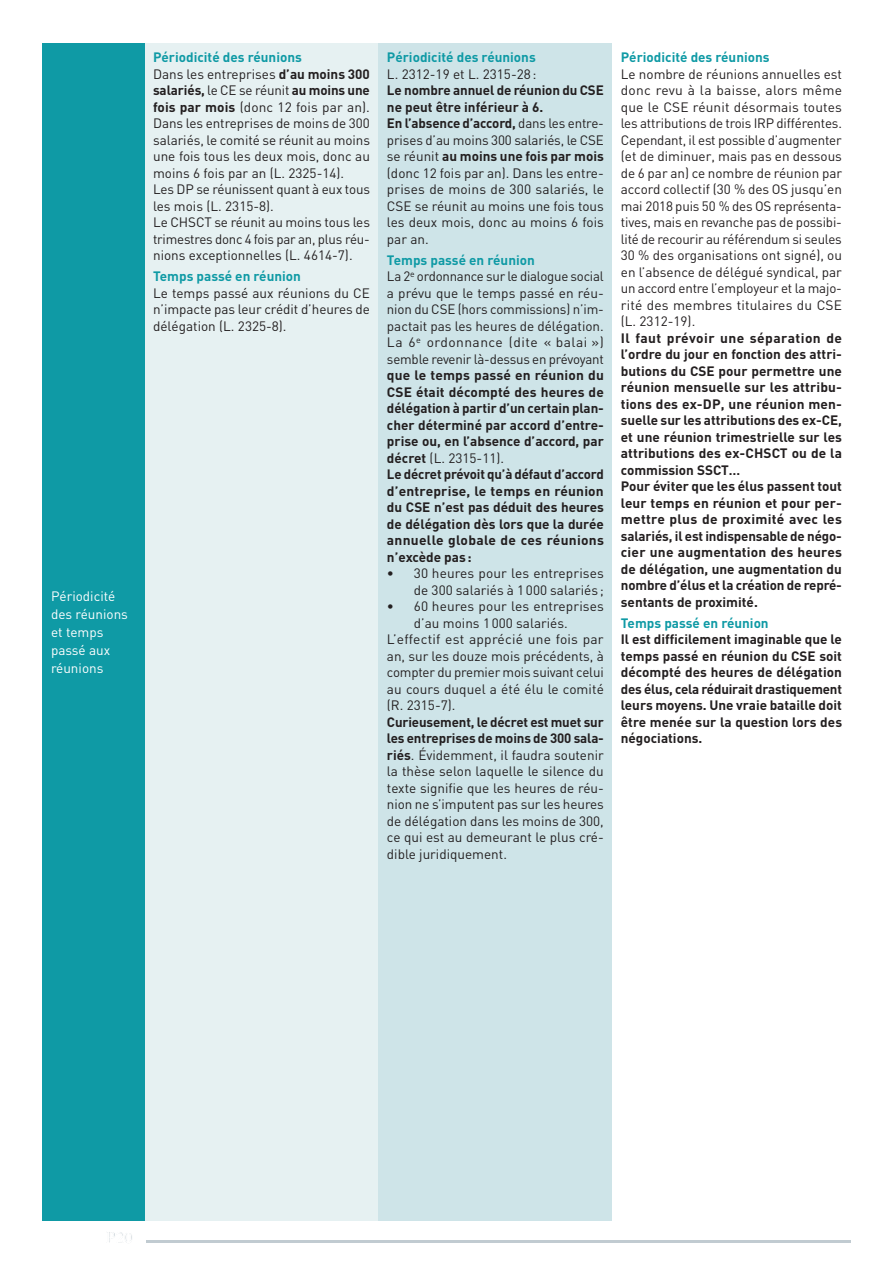
<style>
.page{position:relative;width:893px;height:1263px;background:#fff}
.page>*{position:absolute;margin:0;border:0;box-sizing:border-box;transform-origin:0 0}
.t1{font:17.4px "Minion Pro";color:#c1cbd1}
.t2{font:13.5px/16.5px "DIN";color:#231f20}
.t3{font:700 13.5px/16.5px "DIN";color:#231f20}
.t4{font:700 13.5px "DIN";color:#0f9aa5}
.t5{font:13.5px/18px "DIN";color:#fff}
.s1{font-weight:700;color:#0f9aa5}
.s2{font-weight:700}
.s3{font-weight:400}
</style>
<div class="page">
<hr style="left:146px;top:1240px;width:704px;height:2px;background:#c1cbd1">
<div style="left:43px;top:43px;width:102px;height:1177px;background:#0f9aa5"></div>
<div style="left:145px;top:43px;width:233px;height:1177px;background:#e6f1f2"></div>
<div style="left:378px;top:43px;width:234px;height:1177px;background:#cee4e8"></div>
<p class="t5" style="left:51px;top:587px;width:78px">Périodicité des réunions et temps passé aux réunions</p>
<p class="t2" style="left:153px;top:49px;width:218px"><span class="s1">Périodicité des réunions<br></span>Dans les entreprises <span class="s2">d’au moins 300 salariés,</span> le CE se réunit <span class="s2">au moins une fois par mois</span> (donc 12 fois par an).<br>Dans les entreprises de moins de 300 salariés, le comité se réunit au moins une fois tous les deux mois, donc au moins 6 fois par an (L. 2325-14).<br>Les DP se réunissent quant à eux tous les mois (L. 2315-8).<br>Le CHSCT se réunit au moins tous les trimestres donc 4 fois par an, plus réu&shy;nions exceptionnelles (L. 4614-7).</p>
<p class="t4" style="left:153px;top:267px;width:149px">Temps passé en réunion</p>
<p class="t2" style="left:153px;top:284px;width:218px;text-align:justify">Le temps passé aux réunions du CE n’impacte pas leur crédit d’heures de délégation (L. 2325-8).</p>
<p class="t4" style="left:387px;top:49px;width:150px">Périodicité des réunions</p>
<p class="t2" style="left:387px;top:65px;width:151px">L. 2312-19 et L. 2315-28:</p>
<p class="t2" style="left:387px;top:82px;width:218px"><span class="s2">Le nombre annuel de réunion du CSE ne peut être inférieur à 6.<br>En l’absence d’accord,</span> dans les entre&shy;prises d’au moins 300 salariés, le CSE se réunit <span class="s2">au moins une fois par mois </span>(donc 12 fois par an). Dans les entre&shy;prises de moins de 300 salariés, le<br>CSE se réunit au moins une fois tous les deux mois, donc au moins 6 fois par an.</p>
<p class="t2" style="left:387px;top:251px;width:218px"><span class="s1">Temps passé en réunion<br></span>La 2<sup>e</sup> ordonnance sur le dialogue social a prévu que le temps passé en réu&shy;nion du CSE (hors commissions) n’im&shy;pactait pas les heures de délégation.<br>La 6<sup>e</sup> ordonnance (dite « balai ») semble revenir là-dessus en prévoyant</p>
<p class="t3" style="left:387px;top:366px;width:218px">que le temps passé en réunion du<br>CSE était décompté des heures de délégation à partir d’un certain plan&shy;cher déterminé par accord d’entre&shy;prise ou, en l’absence d’accord, par décret <span class="s3">(L. 2315-11).<br></span>Le décret prévoit qu’à défaut d’accord d’entreprise, le temps en réunion du CSE n’est pas déduit des heures de délégation dès lors que la durée annuelle globale de ces réunions n’excède pas:</p>
<p class="t2" style="left:387px;top:565px;width:218px;text-align:right">• 30 heures pour les entreprises de 300 salariés à 1000 salariés ;</p>
<p class="t2" style="left:387px;top:598px;width:218px">• 60 heures pour les entreprises</p>
<p class="t2" style="left:414px;top:614px;width:155px">d’au moins 1000 salariés.</p>
<p class="t2" style="left:387px;top:631px;width:218px">L’effectif est apprécié une fois par</p>
<p class="t2" style="left:387px;top:647px;width:218px">an, sur les douze mois précédents, à</p>
<p class="t2" style="left:387px;top:664px;width:218px">compter du premier mois suivant celui</p>
<p class="t2" style="left:387px;top:680px;width:218px">au cours duquel a été élu le comité</p>
<p class="t2" style="left:387px;top:697px;width:70px">(R. 2315-7).</p>
<p class="t2" style="left:387px;top:713px;width:218px;text-align:justify"><span class="s2">Curieusement, le décret est muet sur les entreprises de moins de 300 sala&shy;riés</span>. Évidemment, il faudra soutenir la thèse selon laquelle le silence du texte signifie que les heures de réu&shy;nion ne s’imputent pas sur les heures de délégation dans les moins de 300, ce qui est au demeurant le plus cré&shy;dible juridiquement.</p>
<p class="t4" style="left:621px;top:49px;width:150px">Périodicité des réunions</p>
<p class="t2" style="left:621px;top:65px;width:223px;text-align:justify">Le nombre de réunions annuelles est donc revu à la baisse, alors même que le CSE réunit désormais toutes les attributions de trois IRP différentes.<br>Cependant, il est possible d’augmenter (et de diminuer, mais pas en dessous de 6 par an) ce nombre de réunion par accord collectif (30 % des OS jusqu’en mai 2018 puis 50 % des OS représenta&shy;tives, mais en revanche pas de possibi&shy;lité de recourir au référendum si seules 30 % des organisations ont signé), ou en l’absence de délégué syndical, par un accord entre l’employeur et la majo&shy;rité des membres titulaires du CSE (L. 2312-19).</p>
<p class="t3" style="left:621px;top:329px;width:223px">Il faut prévoir une séparation de l’ordre du jour en fonction des attri&shy;butions du CSE pour permettre une réunion mensuelle sur les attribu&shy;tions des ex-DP, une réunion men&shy;suelle sur les attributions des ex-CE, et une réunion trimestrielle sur les attributions des ex-CHSCT ou de la commission SSCT…<br>Pour éviter que les élus passent tout leur temps en réunion et pour per&shy;mettre plus de proximité avec les salariés, il est indispensable de négo&shy;cier une augmentation des heures de délégation, une augmentation du nombre d’élus et la création de repré&shy;sentants de proximité.</p>
<p class="t4" style="left:621px;top:614px;width:149px">Temps passé en réunion</p>
<p class="t3" style="left:621px;top:630px;width:223px;text-align:justify">Il est difficilement imaginable que le temps passé en réunion du CSE soit décompté des heures de délégation des élus, cela réduirait drastiquement leurs moyens. Une vraie bataille doit être menée sur la question lors des négociations.</p>
<p class="t1" style="left:106px;top:1225px;width:28px">P20</p>
</div>
